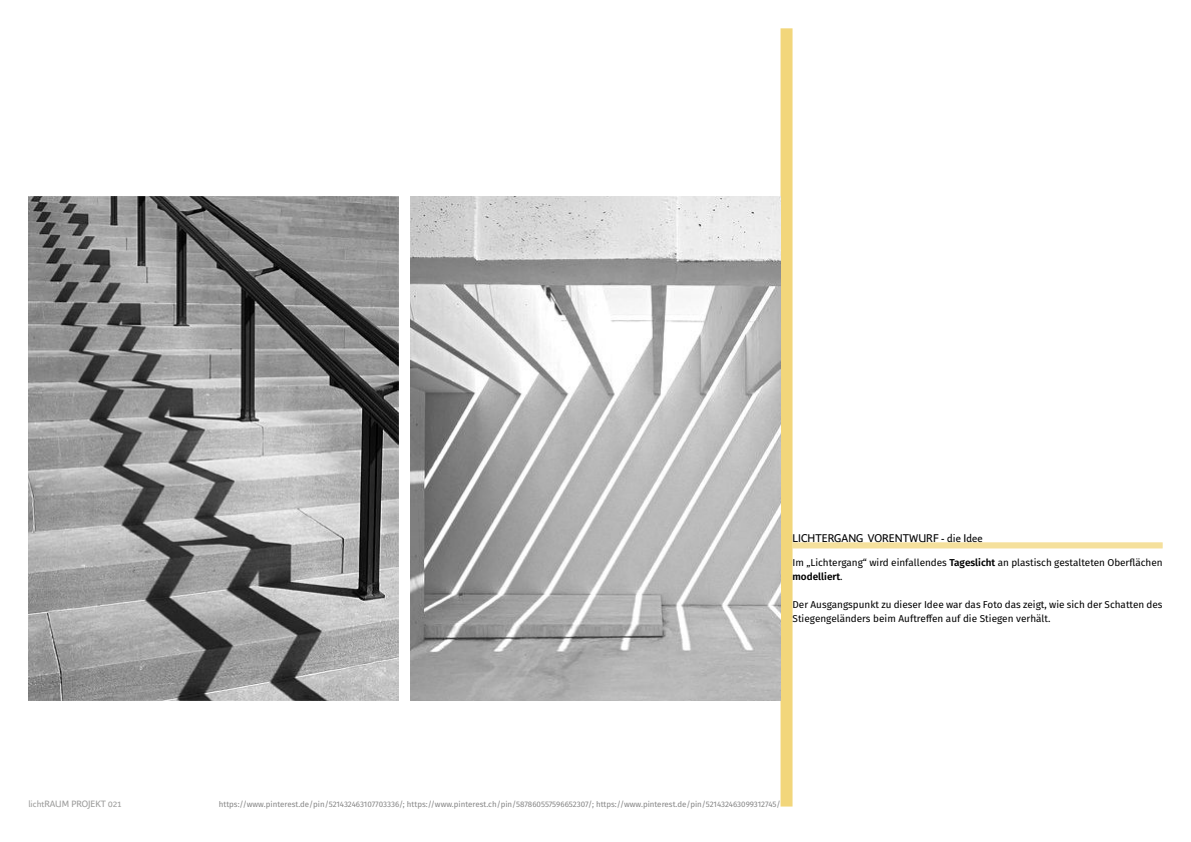
<style>
.page{position:relative;width:1191px;height:842px;background:#fff}
.page>*{position:absolute;margin:0;border:0;box-sizing:border-box;transform-origin:0 0}
.t1{font:11px "Parisine Office Std";color:#000}
.t2{font:10px/14px "Fira Sans";color:#000}
.t3{font:9px "Parisine Office Std";color:#9d9d9c}
.t4{font:8px "Fira Sans";color:#878787}
.s1{font-weight:600}
</style>
<div class="page">
<div style="left:780px;top:28px;width:12px;height:778px;background:#f2d67b"></div>
<img style="left:410px;top:196px;width:370px;height:504px">
<img style="left:28px;top:196px;width:370px;height:504px">
<div style="left:792px;top:542px;width:370px;height:6px;background:#f5e09c"></div>
<p class="t3" style="left:28px;top:798px;width:95px">lichtRAUM PROJEKT 021</p>
<p class="t1" style="left:792px;top:532px;width:191px">LICHTERGANG VORENTWURF - die Idee</p>
<p class="t2" style="left:792px;top:555px;width:371px">Im „Lichtergang“ wird einfallendes <span class="s1">Tageslicht</span> an plastisch gestalteten Oberflächen <span class="s1">modelliert</span>.</p>
<p class="t2" style="left:792px;top:597px;width:371px">Der Ausgangspunkt zu dieser Idee war das Foto das zeigt, wie sich der Schatten des<br>Stiegengeländers beim Auftreffen auf die Stiegen verhält.</p>
<p class="t4" style="left:219px;top:798px;width:563px">https://www.pinterest.de/pin/521432463107703336/; https://www.pinterest.ch/pin/587860557596652307/; https://www.pinterest.de/pin/521432463099312745/</p>
</div>
